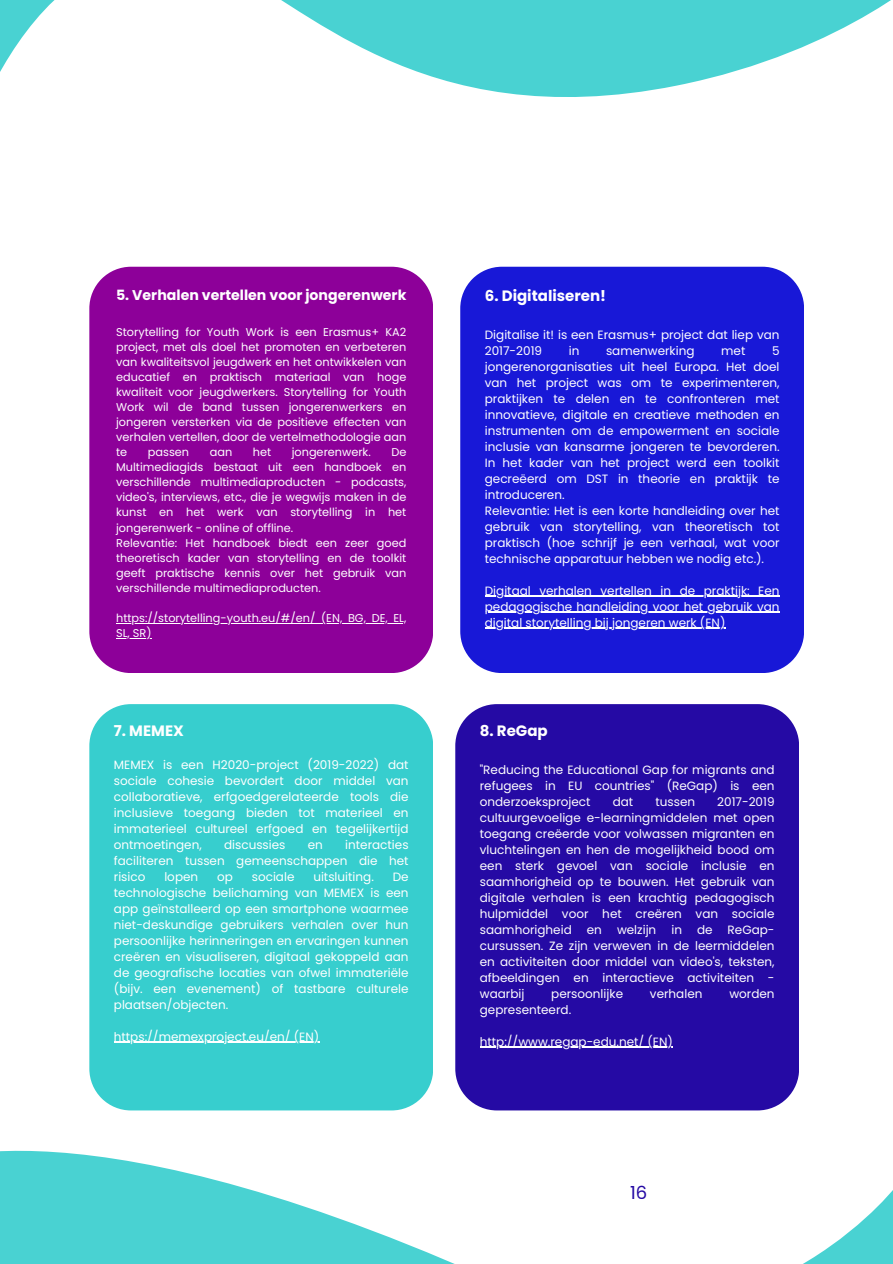
<style>
.page{position:relative;width:893px;height:1264px;background:#fff}
.page>*{position:absolute;margin:0;border:0;box-sizing:border-box;transform-origin:0 0}
.t1{font:18px "Poppins";color:#250aa4}
.t2{font:700 15px "Poppins";color:#fff}
.t3{font:700 14.1px "Poppins";color:#fff}
.t4{font:12px/16px "Poppins";color:#fff;text-align:justify}
.t5{font:11.25px/15px "Poppins";color:#fff;text-align:justify}
</style>
<div class="page">
<svg style="left:0;top:0;width:891px;height:97px"></svg>
<svg style="left:0;top:1150px;width:892px;height:113px"></svg>
<div style="left:89px;top:267px;width:344px;height:406px;background:#8d0099"></div>
<hr style="left:116px;top:623px;width:199px;height:1px;background:#fff">
<hr style="left:315px;top:623px;width:91px;height:1px;background:#fff">
<hr style="left:116px;top:638px;width:35px;height:1px;background:#fff">
<div style="left:460px;top:267px;width:344px;height:406px;background:#1818d7"></div>
<hr style="left:484px;top:595px;width:295px;height:1px;background:#fff">
<hr style="left:484px;top:611px;width:295px;height:1px;background:#fff">
<hr style="left:484px;top:627px;width:181px;height:1px;background:#fff">
<hr style="left:668px;top:627px;width:57px;height:1px;background:#fff">
<div style="left:89px;top:704px;width:344px;height:406px;background:#37cece"></div>
<hr style="left:114px;top:1041px;width:176px;height:1px;background:#fff">
<svg style="left:290px;top:1041px;width:29px;height:1px"></svg>
<div style="left:455px;top:704px;width:344px;height:406px;background:#250aa4"></div>
<hr style="left:480px;top:1046px;width:164px;height:1px;background:#fff">
<svg style="left:644px;top:1046px;width:29px;height:1px"></svg>
<p class="t3" style="left:116px;top:285px;width:292px">5. Verhalen vertellen voor jongerenwerk</p>
<p class="t5" style="left:116px;top:324px;width:292px">Storytelling for Youth Work is een Erasmus+ KA2 project, met als doel het promoten en verbeteren van kwaliteitsvol jeugdwerk en het ontwikkelen van educatief en praktisch materiaal van hoge kwaliteit voor jeugdwerkers. Storytelling for Youth Work wil de band tussen jongerenwerkers en jongeren versterken via de positieve effecten van verhalen vertellen, door de vertelmethodologie aan te</p>
<p class="t5" style="left:148px;top:444px;width:43px">passen</p>
<p class="t5" style="left:210px;top:444px;width:24px">aan</p>
<p class="t5" style="left:253px;top:444px;width:20px">het</p>
<p class="t5" style="left:292px;top:444px;width:81px">jongerenwerk.</p>
<p class="t5" style="left:116px;top:444px;width:292px;text-indent:275px">De Multimediagids bestaat uit een handboek en verschillende multimediaproducten - podcasts, video's, interviews, etc., die je wegwijs maken in de kunst en het werk van storytelling in het jongerenwerk - online of offline.</p>
<p class="t5" style="left:116px;top:535px;width:292px">Relevantie: Het handboek biedt een zeer goed theoretisch kader van storytelling en de toolkit geeft praktische kennis over het gebruik van verschillende multimediaproducten.</p>
<p class="t5" style="left:116px;top:610px;width:292px">https://storytelling-youth.eu/#/en/ (EN, BG, DE, EL,<br>SL, SR)</p>
<p class="t2" style="left:114px;top:719px;width:71px">7. MEMEX</p>
<p class="t4" style="left:114px;top:756px;width:296px">MEMEX is een H2020-project (2019-2022) dat sociale cohesie bevordert door middel van collaboratieve, erfgoedgerelateerde tools die inclusieve toegang bieden tot materieel en immaterieel cultureel erfgoed en tegelijkertijd ontmoetingen,</p>
<p class="t4" style="left:114px;top:836px;width:296px;text-indent:231px">interacties faciliteren tussen gemeenschappen die het risico</p>
<p class="t4" style="left:224px;top:836px;width:63px">discussies</p>
<p class="t4" style="left:308px;top:836px;width:17px">en</p>
<p class="t4" style="left:164px;top:868px;width:35px">lopen</p>
<p class="t4" style="left:217px;top:868px;width:17px">op</p>
<p class="t4" style="left:252px;top:868px;width:44px">sociale</p>
<p class="t4" style="left:313px;top:868px;width:62px">uitsluiting.</p>
<p class="t4" style="left:114px;top:868px;width:296px;text-indent:279px">De technologische belichaming van MEMEX is een app geïnstalleerd op een smartphone waarmee niet-deskundige gebruikers verhalen over hun persoonlijke herinneringen en ervaringen kunnen creëren en visualiseren, digitaal gekoppeld aan de geografische locaties van ofwel immateriële (bijv. een evenement) of tastbare culturele plaatsen/objecten.</p>
<p class="t4" style="left:114px;top:1028px;width:207px">https://memexproject.eu/en/ (EN)</p>
<p class="t2" style="left:484px;top:285px;width:123px">6. Digitaliseren!</p>
<p class="t4" style="left:484px;top:326px;width:296px">Digitalise it! is een Erasmus+ project dat liep van<br>2017-2019</p>
<p class="t4" style="left:568px;top:342px;width:12px">in</p>
<p class="t4" style="left:606px;top:342px;width:90px">samenwerking</p>
<p class="t4" style="left:721px;top:342px;width:26px">met</p>
<p class="t4" style="left:484px;top:342px;width:296px;text-indent:287px">5 jongerenorganisaties uit heel Europa. Het doel van het project was om te experimenteren, praktijken te delen en te confronteren met innovatieve, digitale en creatieve methoden en instrumenten om de empowerment en sociale inclusie van kansarme jongeren te bevorderen.<br>In het kader van het project werd een toolkit gecreëerd om DST in theorie en praktijk te introduceren.</p>
<p class="t4" style="left:484px;top:502px;width:296px">Relevantie: Het is een korte handleiding over het gebruik van storytelling, van theoretisch tot praktisch (hoe schrijf je een verhaal, wat voor technische apparatuur hebben we nodig etc.).</p>
<p class="t4" style="left:484px;top:582px;width:296px">Digitaal verhalen vertellen in de praktijk: Een pedagogische handleiding voor het gebruik van digital storytelling bij jongeren werk (EN)</p>
<p class="t2" style="left:480px;top:719px;width:69px">8. ReGap</p>
<p class="t4" style="left:480px;top:761px;width:296px">"Reducing the Educational Gap for migrants and refugees in EU countries" (ReGap) is een onderzoeksproject</p>
<p class="t4" style="left:612px;top:793px;width:22px">dat</p>
<p class="t4" style="left:655px;top:793px;width:41px">tussen</p>
<p class="t4" style="left:480px;top:793px;width:296px;text-indent:237px">2017-2019 cultuurgevoelige e-learningmiddelen met open toegang creëerde voor volwassen migranten en vluchtelingen en hen de mogelijkheid bood om een sterk gevoel van sociale inclusie en saamhorigheid op te bouwen. Het gebruik van digitale verhalen is een krachtig pedagogisch hulpmiddel voor het creëren van sociale saamhorigheid</p>
<p class="t4" style="left:586px;top:921px;width:17px">en</p>
<p class="t4" style="left:617px;top:921px;width:41px">welzijn</p>
<p class="t4" style="left:671px;top:921px;width:12px">in</p>
<p class="t4" style="left:697px;top:921px;width:17px">de</p>
<p class="t4" style="left:480px;top:921px;width:296px;text-indent:248px">ReGap&shy;cursussen. Ze zijn verweven in de leermiddelen en activiteiten door middel van video's, teksten, afbeeldingen en interactieve activiteiten - waarbij</p>
<p class="t4" style="left:551px;top:985px;width:73px">persoonlijke</p>
<p class="t4" style="left:650px;top:985px;width:54px">verhalen</p>
<p class="t4" style="left:729px;top:985px;width:47px">worden</p>
<p class="t4" style="left:480px;top:1001px;width:93px">gepresenteerd.</p>
<p class="t4" style="left:480px;top:1033px;width:195px">http://www.regap-edu.net/ (EN)</p>
<p class="t1" style="left:630px;top:1179px;width:19px">16</p>
</div>
